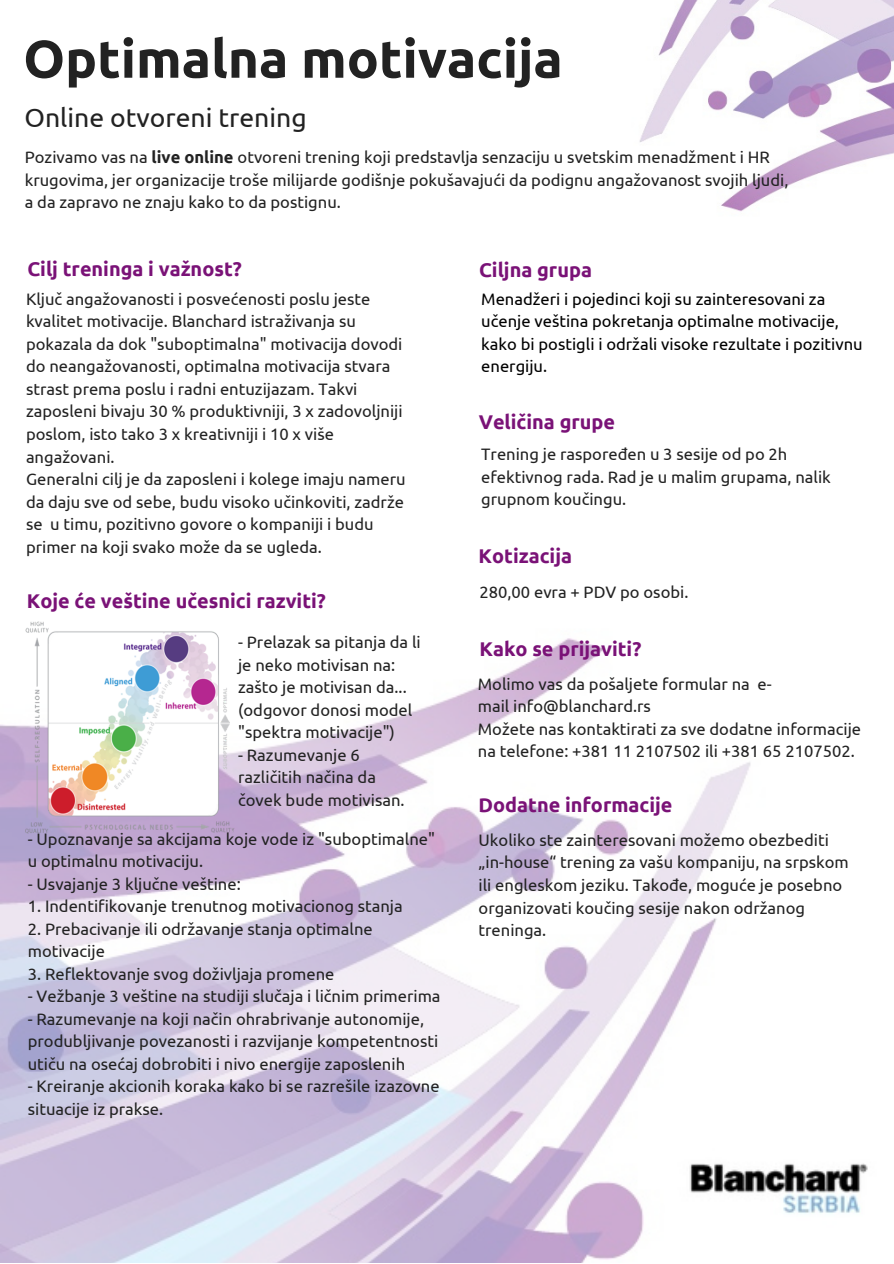
<style>
.page{position:relative;width:894px;height:1264px;background:#fff}
.page>*{position:absolute;margin:0;border:0;box-sizing:border-box;transform-origin:0 0}
.t1{font:700 52.95px "Ubuntu";color:#222}
.t2{font:26.55px "Ubuntu";color:#222}
.t3{font:700 19.8px "Ubuntu";color:#7a1277}
.t4{font:16.5px/22.5px "Ubuntu";color:#222}
.t5{font:16.5px "Ubuntu";color:#000}
.s1{font-weight:700}
</style>
<div class="page">
<img style="left:0;top:638px;width:751px;height:624px">
<img style="left:639px;top:0;width:254px;height:212px">
<img style="left:665px;top:1109px;width:203px;height:153px">
<img style="left:24px;top:621px;width:211px;height:213px">
<p class="t1" style="left:23px;top:28px;width:541px">Optimalna motivacija</p>
<p class="t2" style="left:24px;top:102px;width:284px">Online otvoreni trening</p>
<p class="t4" style="left:25px;top:146px;width:765px">Pozivamo vas na <span class="s1">live online</span> otvoreni trening koji predstavlja senzaciju u svetskim menadžment i HR krugovima, jer organizacije troše milijarde godišnje pokušavajući da podignu angažovanost svojih ljudi, a da zapravo ne znaju kako to da postignu.</p>
<p class="t3" style="left:27px;top:257px;width:216px">Cilj treninga i važnost?</p>
<p class="t4" style="left:26px;top:287px;width:346px">Ključ angažovanosti i posvećenosti poslu jeste</p>
<p class="t4" style="left:26px;top:310px;width:331px">kvalitet motivacije. Blanchard istraživanja su</p>
<p class="t4" style="left:26px;top:332px;width:378px">pokazala da dok "suboptimalna" motivacija dovodi</p>
<p class="t4" style="left:26px;top:355px;width:366px">do neangažovanosti, optimalna motivacija stvara</p>
<p class="t4" style="left:26px;top:377px;width:333px">strast prema poslu i radni entuzijazam. Takvi</p>
<p class="t4" style="left:26px;top:400px;width:378px">zaposleni bivaju 30 % produktivniji, 3 x zadovoljniji</p>
<p class="t4" style="left:26px;top:422px;width:309px">poslom, isto tako 3 x kreativniji i 10 x više</p>
<p class="t4" style="left:26px;top:445px;width:90px">angažovani.</p>
<p class="t4" style="left:26px;top:467px;width:381px">Generalni cilj je da zaposleni i kolege imaju nameru</p>
<p class="t4" style="left:26px;top:490px;width:379px">da daju sve od sebe, budu visoko učinkoviti, zadrže</p>
<p class="t4" style="left:26px;top:512px;width:349px">se u timu, pozitivno govore o kompaniji i budu</p>
<p class="t4" style="left:26px;top:535px;width:297px">primer na koji svako može da se ugleda.</p>
<p class="t3" style="left:27px;top:589px;width:300px">Koje će veštine učesnici razviti?</p>
<p class="t4" style="left:238px;top:630px;width:184px">- Prelazak sa pitanja da li</p>
<p class="t4" style="left:238px;top:653px;width:159px">je neko motivisan na:</p>
<p class="t4" style="left:238px;top:675px;width:170px">zašto je motivisan da...</p>
<p class="t4" style="left:238px;top:698px;width:176px">(odgovor donosi model</p>
<p class="t4" style="left:238px;top:720px;width:158px">"spektra motivacije")</p>
<p class="t4" style="left:238px;top:743px;width:123px">- Razumevanje 6</p>
<p class="t4" style="left:238px;top:766px;width:139px">različitih načina da</p>
<p class="t4" style="left:238px;top:788px;width:168px">čovek bude motivisan.</p>
<p class="t4" style="left:28px;top:827px;width:408px">- Upoznavanje sa akcijama koje vode iz "suboptimalne"</p>
<p class="t4" style="left:28px;top:849px;width:177px">u optimalnu motivaciju.</p>
<p class="t4" style="left:28px;top:872px;width:214px">- Usvajanje 3 ključne veštine:</p>
<p class="t4" style="left:28px;top:894px;width:376px">1. Indentifikovanje trenutnog motivacionog stanja</p>
<p class="t4" style="left:28px;top:917px;width:346px">2. Prebacivanje ili održavanje stanja optimalne</p>
<p class="t4" style="left:28px;top:939px;width:79px">motivacije</p>
<p class="t4" style="left:28px;top:962px;width:308px">3. Reflektovanje svog doživljaja promene</p>
<p class="t4" style="left:28px;top:984px;width:414px">- Vežbanje 3 veštine na studiji slučaja i ličnim primerima</p>
<p class="t4" style="left:28px;top:1007px;width:397px">- Razumevanje na koji način ohrabrivanje autonomije,</p>
<p class="t4" style="left:28px;top:1030px;width:412px">produbljivanje povezanosti i razvijanje kompetentnosti</p>
<p class="t4" style="left:28px;top:1052px;width:379px">utiču na osećaj dobrobiti i nivo energije zaposlenih</p>
<p class="t4" style="left:28px;top:1075px;width:413px">- Kreiranje akcionih koraka kako bi se razrešile izazovne</p>
<p class="t4" style="left:28px;top:1097px;width:137px">situacije iz prakse.</p>
<p class="t3" style="left:479px;top:258px;width:114px">Ciljna grupa</p>
<p class="t5" style="left:481px;top:289px;width:345px">Menadžeri i pojedinci koji su zainteresovani za</p>
<p class="t5" style="left:481px;top:312px;width:359px">učenje veština pokretanja optimalne motivacije,</p>
<p class="t5" style="left:481px;top:334px;width:383px">kako bi postigli i održali visoke rezultate i pozitivnu</p>
<p class="t5" style="left:481px;top:357px;width:67px">energiju.</p>
<p class="t3" style="left:478px;top:411px;width:138px">Veličina grupe</p>
<p class="t4" style="left:481px;top:442px;width:351px">Trening je raspoređen u 3 sesije od po 2h efektivnog rada. Rad je u malim grupama, nalik grupnom koučingu.</p>
<p class="t3" style="left:478px;top:544px;width:95px">Kotizacija</p>
<p class="t4" style="left:479px;top:580px;width:210px">280,00 evra + PDV po osobi.</p>
<p class="t3" style="left:479px;top:637px;width:163px">Kako se prijaviti?</p>
<p class="t4" style="left:477px;top:672px;width:295px">Molimo vas da pošaljete formular na e-</p>
<p class="t4" style="left:477px;top:694px;width:175px">mail info@blanchard.rs</p>
<p class="t4" style="left:477px;top:717px;width:384px">Možete nas kontaktirati za sve dodatne informacije</p>
<p class="t4" style="left:477px;top:739px;width:378px">na telefone: +381 11 2107502 ili +381 65 2107502.</p>
<p class="t3" style="left:478px;top:794px;width:195px">Dodatne informacije</p>
<p class="t4" style="left:478px;top:828px;width:352px">Ukoliko ste zainteresovani možemo obezbediti</p>
<p class="t4" style="left:478px;top:851px;width:371px">„in-house“ trening za vašu kompaniju, na srpskom</p>
<p class="t4" style="left:478px;top:873px;width:365px">ili engleskom jeziku. Takođe, moguće je posebno</p>
<p class="t4" style="left:478px;top:896px;width:328px">organizovati koučing sesije nakon održanog</p>
<p class="t4" style="left:478px;top:918px;width:69px">treninga.</p>
</div>
